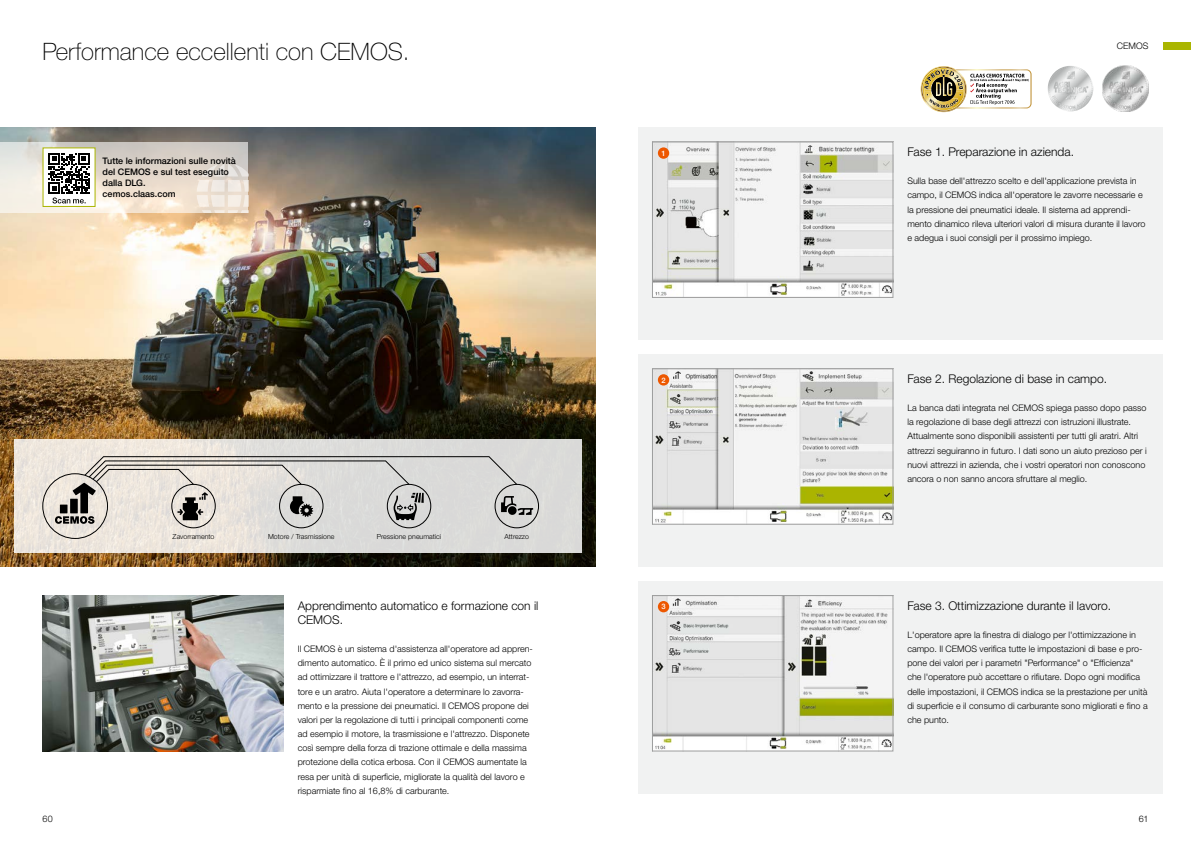
<style>
.page{position:relative;width:1191px;height:842px;background:#fff}
.page>*{position:absolute;margin:0;border:0;box-sizing:border-box;transform-origin:0 0}
.t1{font:100 24px "CLAAS Helvetica Neue";color:#000}
.t2{font:300 12px/14.2px "CLAAS Helvetica Neue";color:#000}
.t3{font:300 9px/14.2px "CLAAS Helvetica Neue";color:#000}
.t4{font:500 9px/11px "CLAAS Helvetica Neue";color:#000}
.t5{font:500 7.5px "CLAAS Helvetica Neue";color:#fff}
.t6{font:300 7px "CLAAS Helvetica Neue";color:#000}
</style>
<div class="page">
<div style="left:1162px;top:43px;width:29px;height:7px;background:#aab500"></div>
<div style="left:638px;top:581px;width:524px;height:213px;background:#f1f2f2"></div>
<div style="left:638px;top:128px;width:524px;height:212px;background:#f1f2f2"></div>
<img style="left:0;top:128px;width:595px;height:439px">
<div style="left:638px;top:354px;width:524px;height:213px;background:#f1f2f2"></div>
<img style="left:43px;top:595px;width:240px;height:156px">
<img style="left:654px;top:144px;width:237px;height:152px">
<div style="left:652px;top:142px;width:241px;height:156px;border:1px solid #9d9e9e"></div>
<img style="left:654px;top:371px;width:237px;height:151px">
<div style="left:652px;top:369px;width:241px;height:155px;border:1px solid #9d9e9e"></div>
<img style="left:654px;top:597px;width:237px;height:152px">
<div style="left:652px;top:595px;width:241px;height:156px;border:1px solid #9d9e9e"></div>
<div style="left:658px;top:601px;width:11px;height:11px;background:#ed5700;border-radius:50%"></div>
<div style="left:658px;top:147px;width:11px;height:12px;background:#ed5700;border-radius:50%"></div>
<div style="left:658px;top:374px;width:11px;height:12px;background:#ed5700;border-radius:50%"></div>
<div style="left:14px;top:439px;width:567px;height:114px;background:linear-gradient(to right,#eee6dc,#d5d7d8)"></div>
<div style="left:495px;top:484px;width:44px;height:44px;border:1px solid #000;border-radius:50%"></div>
<div style="left:279px;top:484px;width:44px;height:44px;border:1px solid #000;border-radius:50%"></div>
<div style="left:387px;top:484px;width:44px;height:44px;border:1px solid #000;border-radius:50%"></div>
<div style="left:171px;top:484px;width:44px;height:44px;border:1px solid #000;border-radius:50%"></div>
<svg style="left:55px;top:456px;width:478px;height:68px;background:#cac7c3"></svg>
<img style="left:1047px;top:66px;width:46px;height:45px;border-radius:23px">
<img style="left:1102px;top:66px;width:46px;height:45px">
<svg style="left:935px;top:67px;width:99px;height:44px"></svg>
<img style="left:937px;top:109px;width:29px;height:3px">
<img style="left:932px;top:109px;width:33px;height:2px">
<img style="left:920px;top:77px;width:4px;height:24px">
<img style="left:924px;top:66px;width:107px;height:43px">
<svg style="left:0;top:142px;width:248px;height:71px;background:#e5ddd2"></svg>
<svg style="left:42px;top:147px;width:54px;height:60px"></svg>
<svg style="left:197px;top:164px;width:51px;height:49px;background:#eae1d8"></svg>
<h1 class="t1" style="left:43px;top:36px;width:368px">Performance eccellenti con CEMOS.</h1>
<p class="t3" style="left:1117px;top:39px;width:33px">CEMOS</p>
<p class="t4" style="left:103px;top:155px;width:135px">Tutte le informazioni sulle novità del CEMOS e sul test eseguito dalla DLG.<br>cemos.claas.com</p>
<p class="t6" style="left:173px;top:532px;width:43px">Zavorramento</p>
<p class="t6" style="left:268px;top:532px;width:68px">Motore / Trasmissione</p>
<p class="t6" style="left:377px;top:532px;width:66px">Pressione pneumatici</p>
<p class="t6" style="left:504px;top:532px;width:26px">Attrezzo</p>
<h2 class="t2" style="left:298px;top:598px;width:242px">Apprendimento automatico e formazione con il<br>CEMOS.</h2>
<p class="t3" style="left:298px;top:642px;width:237px">Il CEMOS è un sistema d'assistenza all'operatore ad appren&shy;dimento automatico. È il primo ed unico sistema sul mercato ad ottimizzare il trattore e l'attrezzo, ad esempio, un interrat&shy;tore e un aratro. Aiuta l'operatore a determinare lo zavorra&shy;mento e la pressione dei pneumatici. Il CEMOS propone dei valori per la regolazione di tutti i principali componenti come ad esempio il motore, la trasmissione e l'attrezzo. Disponete così sempre della forza di trazione ottimale e della massima protezione della cotica erbosa. Con il CEMOS aumentate la resa per unità di superficie, migliorate la qualità del lavoro e risparmiate fino al 16,8% di carburante.</p>
<p class="t5" style="left:661px;top:148px;width:6px">1</p>
<p class="t5" style="left:661px;top:375px;width:6px">2</p>
<p class="t5" style="left:661px;top:602px;width:6px">3</p>
<h2 class="t2" style="left:907px;top:145px;width:168px">Fase 1. Preparazione in azienda.</h2>
<p class="t3" style="left:907px;top:174px;width:239px">Sulla base dell'attrezzo scelto e dell'applicazione prevista in campo, il CEMOS indica all'operatore le zavorre necessarie e la pressione dei pneumatici ideale. Il sistema ad apprendi&shy;mento dinamico rileva ulteriori valori di misura durante il lavoro e adegua i suoi consigli per il prossimo impiego.</p>
<h2 class="t2" style="left:907px;top:372px;width:201px">Fase 2. Regolazione di base in campo.</h2>
<p class="t3" style="left:907px;top:401px;width:241px">La banca dati integrata nel CEMOS spiega passo dopo passo la regolazione di base degli attrezzi con istruzioni illustrate.<br>Attualmente sono disponibili assistenti per tutti gli aratri. Altri attrezzi seguiranno in futuro. I dati sono un aiuto prezioso per i nuovi attrezzi in azienda, che i vostri operatori non conoscono ancora o non sanno ancora sfruttare al meglio.</p>
<h2 class="t2" style="left:907px;top:598px;width:205px">Fase 3. Ottimizzazione durante il lavoro.</h2>
<p class="t3" style="left:907px;top:628px;width:242px">L'operatore apre la finestra di dialogo per l'ottimizzazione in campo. Il CEMOS verifica tutte le impostazioni di base e pro&shy;pone dei valori per i parametri "Performance" o "Efficienza" che l'operatore può accettare o rifiutare. Dopo ogni modifica delle impostazioni, il CEMOS indica se la prestazione per unità di superficie e il consumo di carburante sono migliorati e fino a che punto.</p>
<p class="t3" style="left:43px;top:812px;width:12px">60</p>
<p class="t3" style="left:1138px;top:812px;width:11px">61</p>
</div>
